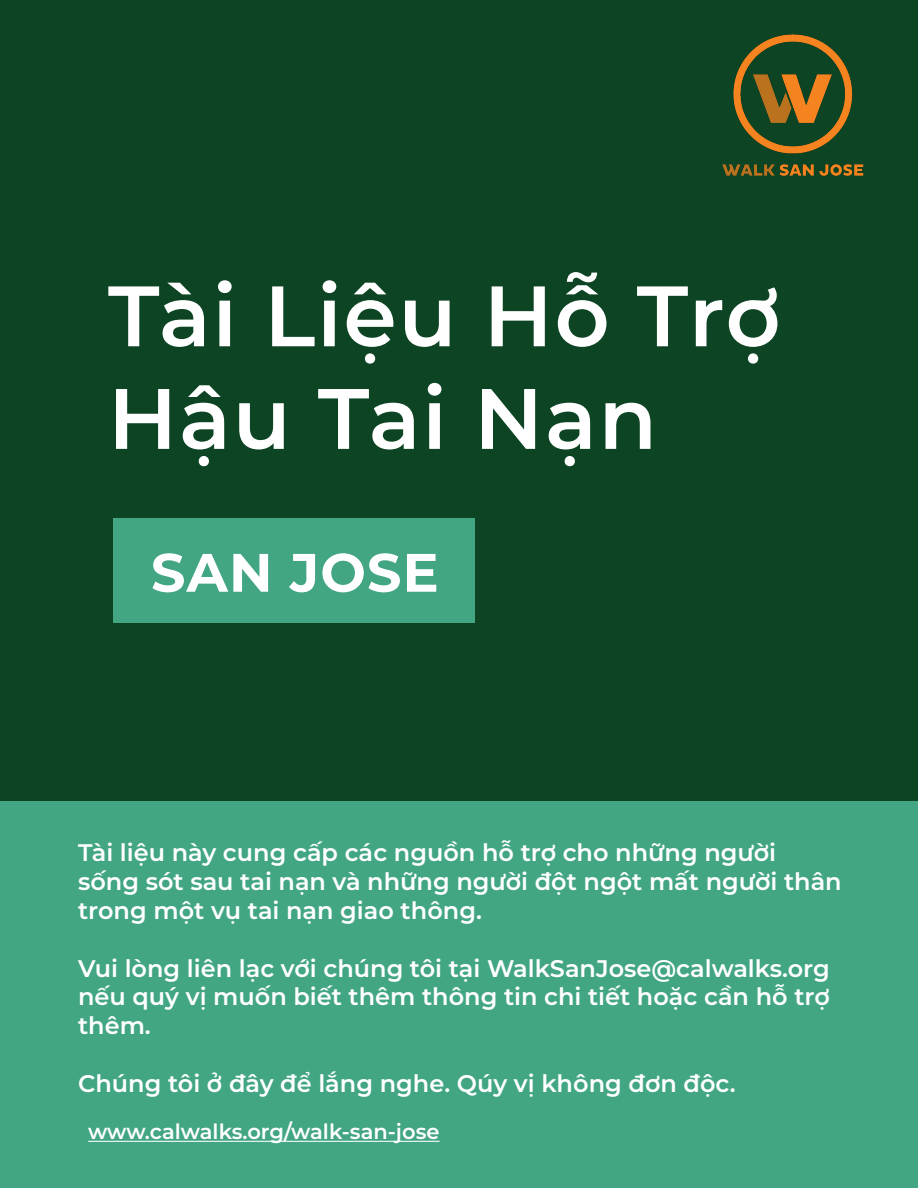
<style>
.page{position:relative;width:918px;height:1188px;background:#0c4424}
.page>*{position:absolute;margin:0;border:0;box-sizing:border-box;transform-origin:0 0}
.t1{font:600 85.5px "Montserrat";letter-spacing:.02em;color:#fff}
.t2{font:700 54px "Montserrat";letter-spacing:.02em;color:#fff}
.WSJ_Body_Montserrat{font:600 24px/28.8px "Montserrat";color:#fff}
.WSJ_Body_Montserrat-2{font:600 21px "Montserrat";color:#fff}
</style>
<div class="page">
<div style="left:0;top:802px;width:918px;height:386px;background:#42a683"></div>
<div style="left:113px;top:519px;width:362px;height:104px;background:#42a683"></div>
<img style="left:722px;top:34px;width:142px;height:142px">
<hr style="left:88px;top:1141px;width:352px;height:1px;background:#fff">
<p class="t1" style="left:108px;top:255px;width:674px">Tài Liệu Hỗ Trợ</p>
<p class="t1" style="left:108px;top:358px;width:551px">Hậu Tai Nạn</p>
<p class="t2" style="left:151px;top:534px;width:289px">SAN JOSE</p>
<p class="WSJ_Body_Montserrat" style="left:78px;top:837px;width:765px">Tài liệu này cung cấp các nguồn hỗ trợ cho những người sống sót sau tai nạn và những người đột ngột mất người thân trong một vụ tai nạn giao thông.</p>
<p class="WSJ_Body_Montserrat" style="left:78px;top:953px;width:753px;text-align:justify">Vui lòng liên lạc với chúng tôi tại WalkSanJose@calwalks.org nếu quý vị muốn biết thêm thông tin chi tiết hoặc cần hỗ trợ thêm.</p>
<p class="WSJ_Body_Montserrat" style="left:78px;top:1068px;width:659px">Chúng tôi ở đây để lắng nghe. Qúy vị không đơn độc.</p>
<p class="WSJ_Body_Montserrat-2" style="left:88px;top:1117px;width:353px">www.calwalks.org/walk-san-jose</p>
</div>
